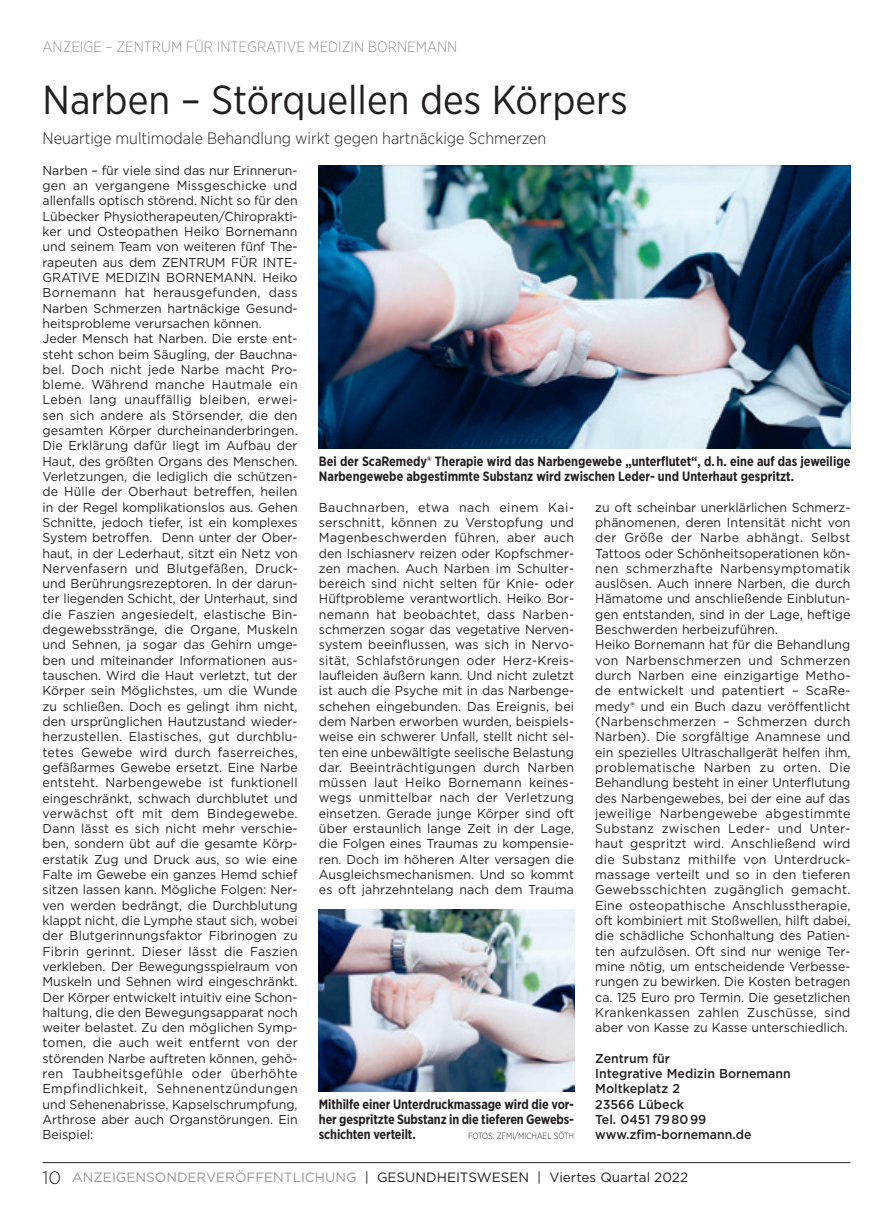
<style>
.page{position:relative;width:893px;height:1212px;background:#fff}
.page>*{position:absolute;margin:0;border:0;box-sizing:border-box;transform-origin:0 0}
.t1{font:40.5px "Gotham Narrow";color:#231f20}
.t2{font:300 16.5px "Gotham Narrow";color:#231f20}
.t3{font:300 15px "Gotham Narrow";color:#939598}
.t4{font:700 13.5px/15.3px "Gotham Narrow";color:#231f20;text-align:justify;scale:.93 1}
.t5{font:13.5px "Gotham";color:#231f20}
.t6{font:12.9px/15.3px "Gotham";color:#231f20;scale:.96 1}
.t7{font:500 12.9px/15.3px "Gotham";color:#231f20;scale:.96 1}
.t8{font:300 9px "Gotham Narrow";color:#231f20;scale:.93 1}
.s1{font-weight:300;font-size:18px}
.s2{color:#939598}
</style>
<div class="page">
<hr style="left:43px;top:1162px;width:807px;height:1px;background:#231f20">
<img style="left:319px;top:166px;width:531px;height:283px">
<img style="left:319px;top:909px;width:255px;height:183px">
<p class="t3" style="left:43px;top:38px;width:416px">ANZEIGE – ZENTRUM FÜR INTEGRATIVE MEDIZIN BORNEMANN</p>
<h1 class="t1" style="left:43px;top:74px;width:587px">Narben – Störquellen des Körpers</h1>
<p class="t2" style="left:43px;top:128px;width:505px">Neuartige multimodale Behandlung wirkt gegen hartnäckige Schmerzen</p>
<p class="t6" style="left:43px;top:162px;width:267px">Narben – für viele sind das nur Erinnerun&shy;gen an vergangene Missgeschicke und allenfalls optisch störend. Nicht so für den Lübecker Physiotherapeuten/Chiroprakti&shy;ker und Osteopathen Heiko Bornemann und seinem Team von weiteren fünf The&shy;rapeuten aus dem ZENTRUM FÜR INTE-GRATIVE MEDIZIN BORNEMANN. Heiko Bornemann hat herausgefunden, dass Narben Schmerzen hartnäckige Gesund&shy;heitsprobleme verursachen können.<br>Jeder Mensch hat Narben. Die erste ent&shy;steht schon beim Säugling, der Bauchna&shy;bel. Doch nicht jede Narbe macht Pro&shy;bleme. Während manche Hautmale ein Leben lang unauffällig bleiben, erwei&shy;sen sich andere als Störsender, die den gesamten Körper durcheinanderbringen.<br>Die Erklärung dafür liegt im Aufbau der Haut, des größten Organs des Menschen.<br>Verletzungen, die lediglich die schützen&shy;de Hülle der Oberhaut betreffen, heilen in der Regel komplikationslos aus. Gehen Schnitte, jedoch tiefer, ist ein komplexes System betroffen. Denn unter der Ober&shy;haut, in der Lederhaut, sitzt ein Netz von Nervenfasern und Blutgefäßen, Druck&shy;und Berührungsrezeptoren. In der darun&shy;ter liegenden Schicht, der Unterhaut, sind die Faszien angesiedelt, elastische Bin&shy;degewebsstränge, die Organe, Muskeln und Sehnen, ja sogar das Gehirn umge&shy;ben und miteinander Informationen aus&shy;tauschen. Wird die Haut verletzt, tut der Körper sein Möglichstes, um die Wunde zu schließen. Doch es gelingt ihm nicht, den ursprünglichen Hautzustand wieder&shy;herzustellen. Elastisches, gut durchblu&shy;tetes Gewebe wird durch faserreiches, gefäßarmes Gewebe ersetzt. Eine Narbe entsteht. Narbengewebe ist funktionell eingeschränkt, schwach durchblutet und verwächst oft mit dem Bindegewebe.<br>Dann lässt es sich nicht mehr verschie&shy;ben, sondern übt auf die gesamte Körp&shy;erstatik Zug und Druck aus, so wie eine Falte im Gewebe ein ganzes Hemd schief sitzen lassen kann. Mögliche Folgen: Ner&shy;ven werden bedrängt, die Durchblutung klappt nicht, die Lymphe staut sich, wobei der Blutgerinnungsfaktor Fibrinogen zu Fibrin gerinnt. Dieser lässt die Faszien verkleben. Der Bewegungsspielraum von Muskeln und Sehnen wird eingeschränkt.<br>Der Körper entwickelt intuitiv eine Schon&shy;haltung, die den Bewegungsapparat noch weiter belastet. Zu den möglichen Symp&shy;tomen, die auch weit entfernt von der störenden Narbe auftreten können, gehö&shy;ren Taubheitsgefühle oder überhöhte Empfindlichkeit, Sehnenentzündungen und Sehenenabrisse, Kapselschrumpfung, Arthrose aber auch Organstörungen. Ein Beispiel:</p>
<p class="t4" style="left:319px;top:453px;width:573px">Bei der ScaRemedy® Therapie wird das Narbengewebe „unterflutet“, d. h. eine auf das jeweilige<br>Narbengewebe abgestimmte Substanz wird zwischen Leder- und Unterhaut gespritzt.</p>
<p class="t6" style="left:319px;top:499px;width:267px;text-align:justify">Bauchnarben, etwa nach einem Kai&shy;serschnitt, können zu Verstopfung und Magenbeschwerden führen, aber auch den Ischiasnerv reizen oder Kopfschmer&shy;zen machen. Auch Narben im Schulter&shy;bereich sind nicht selten für Knie- oder Hüftprobleme verantwortlich. Heiko Bor&shy;nemann hat beobachtet, dass Narben&shy;schmerzen sogar das vegetative Nerven&shy;system beeinflussen, was sich in Nervo&shy;sität, Schlafstörungen oder Herz-Kreis&shy;laufleiden äußern kann. Und nicht zuletzt ist auch die Psyche mit in das Narbenge&shy;schehen eingebunden. Das Ereignis, bei dem Narben erworben wurden, beispiels&shy;weise ein schwerer Unfall, stellt nicht sel&shy;ten eine unbewältigte seelische Belastung dar. Beeinträchtigungen durch Narben müssen laut Heiko Bornemann keines&shy;wegs unmittelbar nach der Verletzung einsetzen. Gerade junge Körper sind oft über erstaunlich lange Zeit in der Lage, die Folgen eines Traumas zu kompensie&shy;ren. Doch im höheren Alter versagen die Ausgleichsmechanismen. Und so kommt es oft jahrzehntelang nach dem Trauma</p>
<p class="t6" style="left:595px;top:499px;width:267px">zu oft scheinbar unerklärlichen Schmerz&shy;phänomenen, deren Intensität nicht von der Größe der Narbe abhängt. Selbst Tattoos oder Schönheitsoperationen kön&shy;nen schmerzhafte Narbensymptomatik auslösen. Auch innere Narben, die durch Hämatome und anschließende Einblutun&shy;gen entstanden, sind in der Lage, heftige Beschwerden herbeizuführen.<br>Heiko Bornemann hat für die Behandlung von Narbenschmerzen und Schmerzen durch Narben eine einzigartige Metho&shy;de entwickelt und patentiert – ScaRe&shy;medy® und ein Buch dazu veröffentlicht (Narbenschmerzen – Schmerzen durch Narben). Die sorgfältige Anamnese und ein spezielles Ultraschallgerät helfen ihm, problematische Narben zu orten. Die Behandlung besteht in einer Unterflutung des Narbengewebes, bei der eine auf das jeweilige Narbengewebe abgestimmte Substanz zwischen Leder- und Unter&shy;haut gespritzt wird. Anschließend wird die Substanz mithilfe von Unterdruck&shy;massage verteilt und so in den tieferen Gewebsschichten zugänglich gemacht.<br>Eine osteopathische Anschlusstherapie, oft kombiniert mit Stoßwellen, hilft dabei, die schädliche Schonhaltung des Patien&shy;ten aufzulösen. Oft sind nur wenige Ter&shy;mine nötig, um entscheidende Verbesse&shy;rungen zu bewirken. Die Kosten betragen ca. 125 Euro pro Termin. Die gesetzlichen Krankenkassen zahlen Zuschüsse, sind aber von Kasse zu Kasse unterschiedlich.</p>
<p class="t7" style="left:595px;top:1050px;width:205px">Zentrum für<br>Integrative Medizin Bornemann<br>Moltkeplatz 2<br>23566 Lübeck<br>Tel. 0451 79 80 99 www.zfim-bornemann.de</p>
<p class="t4" style="left:319px;top:1096px;width:276px">Mithilfe einer Unterdruckmassage wird die vor&shy;her gespritzte Substanz in die tieferen Gewebs&shy;schichten verteilt.</p>
<p class="t8" style="left:468px;top:1130px;width:115px">FOTOS: ZFMI/MICHAEL SÖTH</p>
<p class="t5" style="left:43px;top:1169px;width:647px"><span class="s1">10</span> <span class="s2">ANZEIGENSONDERVERÖFFENTLICHUNG</span> | GESUNDHEITSWESEN | Viertes Quartal 2022</p>
</div>
